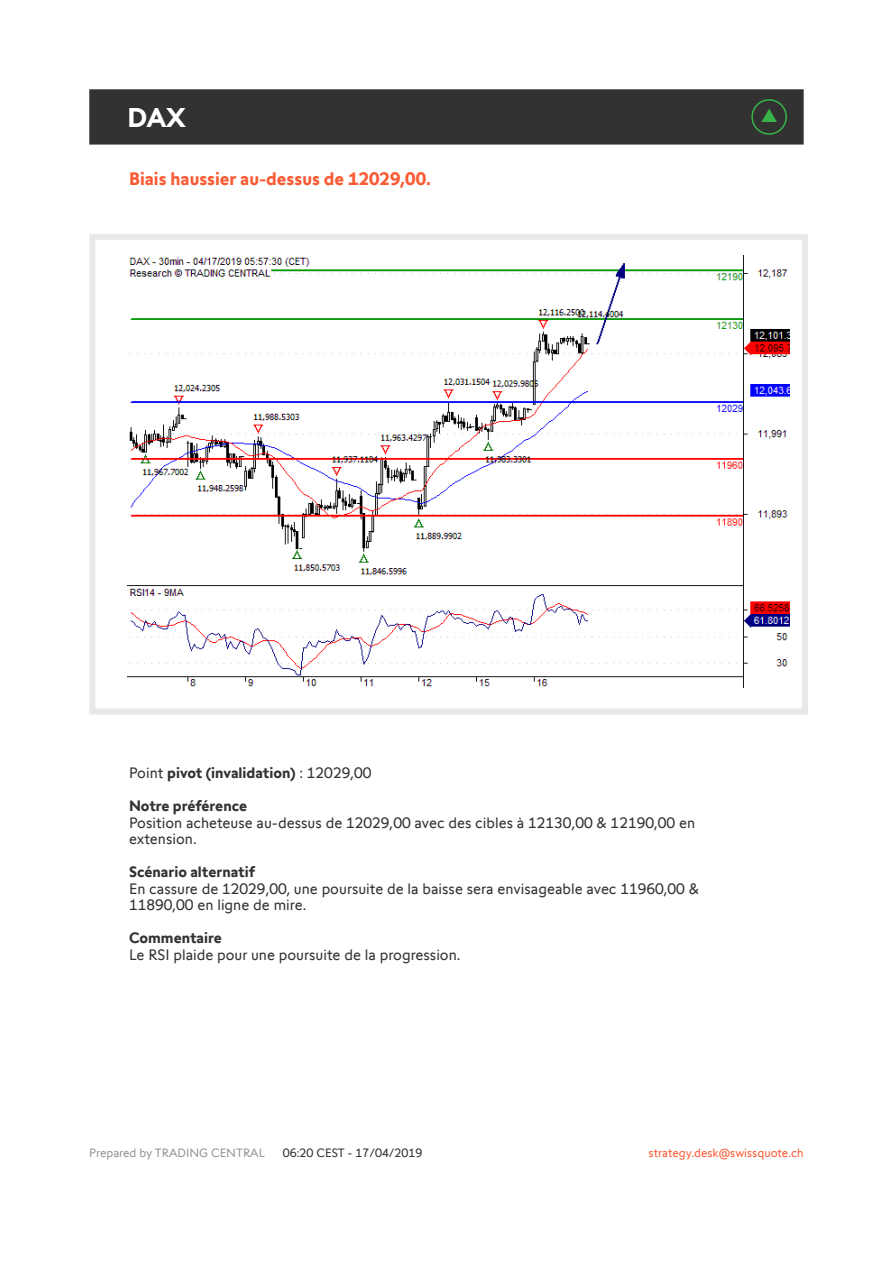
<style>
.page{position:relative;width:893px;height:1263px;background:#fff}
.page>*{position:absolute;margin:0;border:0;box-sizing:border-box;transform-origin:0 0}
.t1{font:700 27px "Swissquote CT";color:#fff}
.t2{font:700 18px "Swissquote CT";color:#fa5b35}
.t3{font:15px/16.5px "Swissquote CT";color:#323232}
.t4{font:700 15px "Swissquote CT";color:#323232}
.t5{font:12px "Swissquote CT";color:#fa5b35}
.t6{font:12px "Swissquote CT";color:#939598}
.t7{font:12px "Swissquote CT";color:#323232}
.s1{font-weight:400}
</style>
<div class="page">
<div style="left:89px;top:234px;width:719px;height:480px;border:6px solid #e9e8e7"></div>
<div style="left:89px;top:89px;width:715px;height:56px;background:#323232;border:2px solid #323232"></div>
<img style="left:128px;top:255px;width:661px;height:432px">
<svg style="left:751px;top:99px;width:36px;height:36px"></svg>
<h1 class="t1" style="left:128px;top:101px;width:60px">DAX</h1>
<p class="t2" style="left:129px;top:168px;width:303px">Biais haussier au-dessus de 12029,00.</p>
<p class="t4" style="left:129px;top:764px;width:244px"><span class="s1">Point</span> pivot (invalidation) <span class="s1">: 12029,00</span></p>
<p class="t4" style="left:129px;top:797px;width:120px">Notre préférence</p>
<p class="t3" style="left:129px;top:814px;width:568px">Position acheteuse au-dessus de 12029,00 avec des cibles à 12130,00 &amp; 12190,00 en extension.</p>
<p class="t4" style="left:129px;top:863px;width:127px">Scénario alternatif</p>
<p class="t3" style="left:129px;top:880px;width:571px">En cassure de 12029,00, une poursuite de la baisse sera envisageable avec 11960,00 &amp;<br>11890,00 en ligne de mire.</p>
<p class="t4" style="left:129px;top:929px;width:94px">Commentaire</p>
<p class="t3" style="left:129px;top:946px;width:333px">Le RSI plaide pour une poursuite de la progression.</p>
<p class="t6" style="left:89px;top:1145px;width:177px">Prepared by TRADING CENTRAL</p>
<p class="t7" style="left:283px;top:1145px;width:141px">06:20 CEST - 17/04/2019</p>
<p class="t5" style="left:649px;top:1145px;width:157px">strategy.desk@swissquote.ch</p>
</div>
